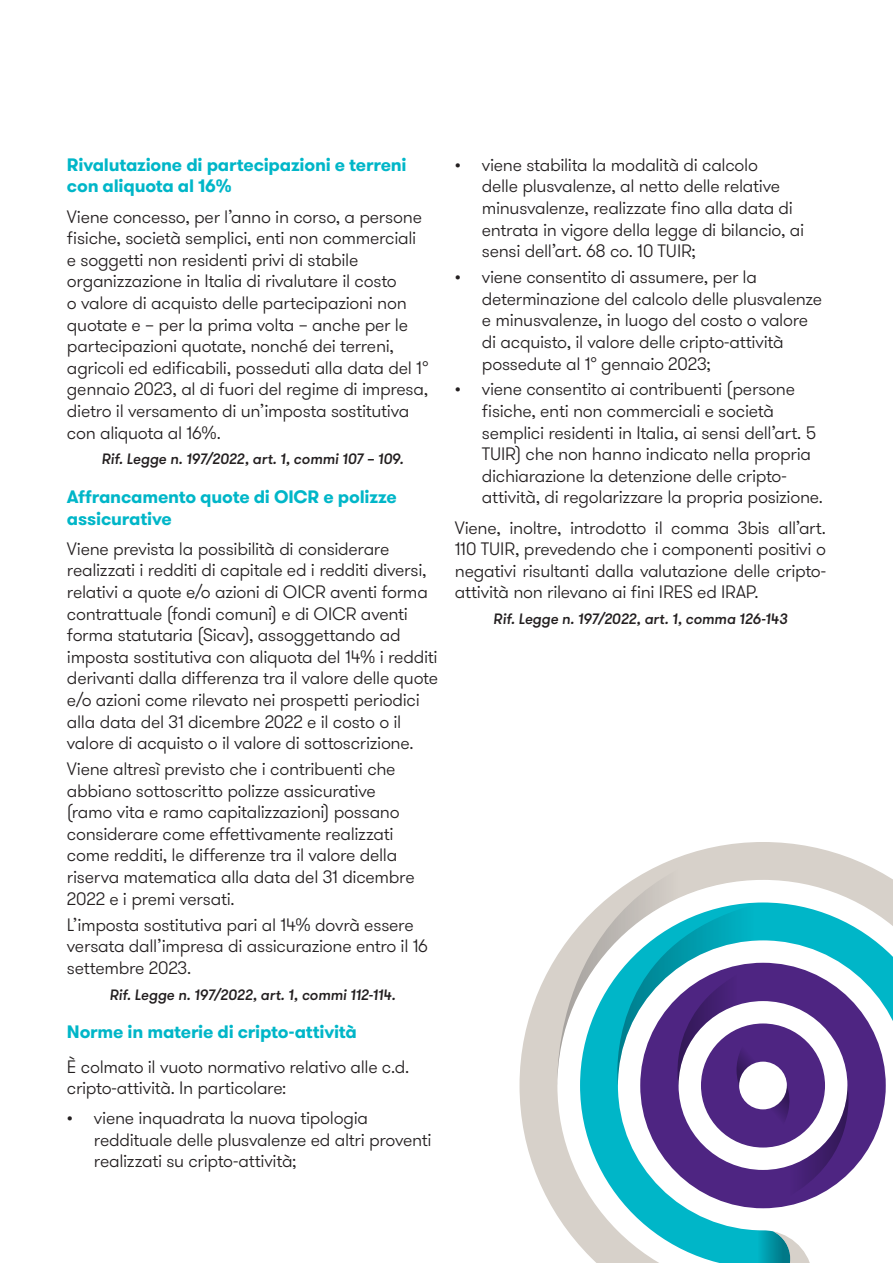
<style>
.page{position:relative;width:893px;height:1263px;background:#fff}
.page>*{position:absolute;margin:0;border:0;box-sizing:border-box;transform-origin:0 0}
.t1{font:300 18px/21.6px "GT Walsheim Pro";letter-spacing:-.015em;color:#231f20}
.t2{font:700 18px/21.6px "GT Walsheim Pro";letter-spacing:-.015em;color:#00b6c8}
.t3{font:italic 500 15px "GT Walsheim Pro";letter-spacing:-.005em;color:#231f20}
</style>
<div class="page">
<svg style="left:519px;top:842px;width:374px;height:421px"></svg>
<svg style="left:754px;top:1230px;width:36px;height:33px"></svg>
<svg style="left:848px;top:963px;width:38px;height:245px"></svg>
<svg style="left:557px;top:842px;width:206px;height:243px"></svg>
<svg style="left:617px;top:902px;width:231px;height:306px"></svg>
<p class="t2" style="left:67px;top:154px;width:341px">Rivalutazione di partecipazioni e terreni con aliquota al 16%</p>
<p class="t1" style="left:67px;top:206px;width:363px">Viene concesso, per l’anno in corso, a persone fisiche, società semplici, enti non commerciali e soggetti non residenti privi di stabile organizzazione in Italia di rivalutare il costo<br>o valore di acquisto delle partecipazioni non quotate e – per la prima volta – anche per le partecipazioni quotate, nonché dei terreni, agricoli ed edificabili, posseduti alla data del 1° gennaio 2023, al di fuori del regime di impresa, dietro il versamento di un’imposta sostitutiva con aliquota al 16%.</p>
<p class="t3" style="left:101px;top:450px;width:304px">Rif. Legge n. 197/2022, art. 1, commi 107 – 109.</p>
<p class="t2" style="left:67px;top:486px;width:331px">Affrancamento quote di OICR e polizze assicurative</p>
<p class="t1" style="left:67px;top:538px;width:373px">Viene prevista la possibilità di considerare realizzati i redditi di capitale ed i redditi diversi, relativi a quote e/o azioni di OICR aventi forma contrattuale (fondi comuni) e di OICR aventi forma statutaria (Sicav), assoggettando ad imposta sostitutiva con aliquota del 14% i redditi derivanti dalla differenza tra il valore delle quote e/o azioni come rilevato nei prospetti periodici alla data del 31 dicembre 2022 e il costo o il valore di acquisto o il valore di sottoscrizione.</p>
<p class="t1" style="left:67px;top:758px;width:349px">Viene altresì previsto che i contribuenti che abbiano sottoscritto polizze assicurative (ramo vita e ramo capitalizzazioni) possano considerare come effettivamente realizzati come redditi, le differenze tra il valore della riserva matematica alla data del 31 dicembre 2022 e i premi versati.</p>
<p class="t1" style="left:67px;top:914px;width:363px">L’imposta sostitutiva pari al 14% dovrà essere versata dall’impresa di assicurazione entro il 16 settembre 2023.</p>
<p class="t3" style="left:109px;top:985px;width:288px">Rif. Legge n. 197/2022, art. 1, commi 112-114.</p>
<p class="t2" style="left:67px;top:1021px;width:291px">Norme in materie di cripto-attività</p>
<p class="t1" style="left:67px;top:1056px;width:344px">È colmato il vuoto normativo relativo alle c.d. cripto-attività. In particolare:</p>
<p class="t1" style="left:94px;top:1107px;width:339px;text-indent:-27px">• viene inquadrata la nuova tipologia reddituale delle plusvalenze ed altri proventi realizzati su cripto-attività;</p>
<p class="t1" style="left:482px;top:154px;width:324px;text-indent:-27px">• viene stabilita la modalità di calcolo<br>delle plusvalenze, al netto delle relative minusvalenze, realizzate fino alla data di entrata in vigore della legge di bilancio, ai sensi dell’art. 68 co. 10 TUIR;</p>
<p class="t1" style="left:482px;top:266px;width:342px;text-indent:-27px">• viene consentito di assumere, per la determinazione del calcolo delle plusvalenze e minusvalenze, in luogo del costo o valore di acquisto, il valore delle cripto-attività possedute al 1° gennaio 2023;</p>
<p class="t1" style="left:482px;top:379px;width:343px;text-indent:-27px">• viene consentito ai contribuenti (persone fisiche, enti non commerciali e società semplici residenti in Italia, ai sensi dell’art. 5<br>TUIR) che non hanno indicato nella propria dichiarazione la detenzione delle cripto&shy;attività, di regolarizzare la propria posizione.</p>
<p class="t1" style="left:455px;top:517px;width:373px;text-align:justify">Viene, inoltre, introdotto il comma 3bis all’art.<br>110 TUIR, prevedendo che i componenti positivi o negativi risultanti dalla valutazione delle cripto&shy;attività non rilevano ai fini IRES ed IRAP.</p>
<p class="t3" style="left:493px;top:609px;width:296px">Rif. Legge n. 197/2022, art. 1, comma 126-143</p>
</div>
